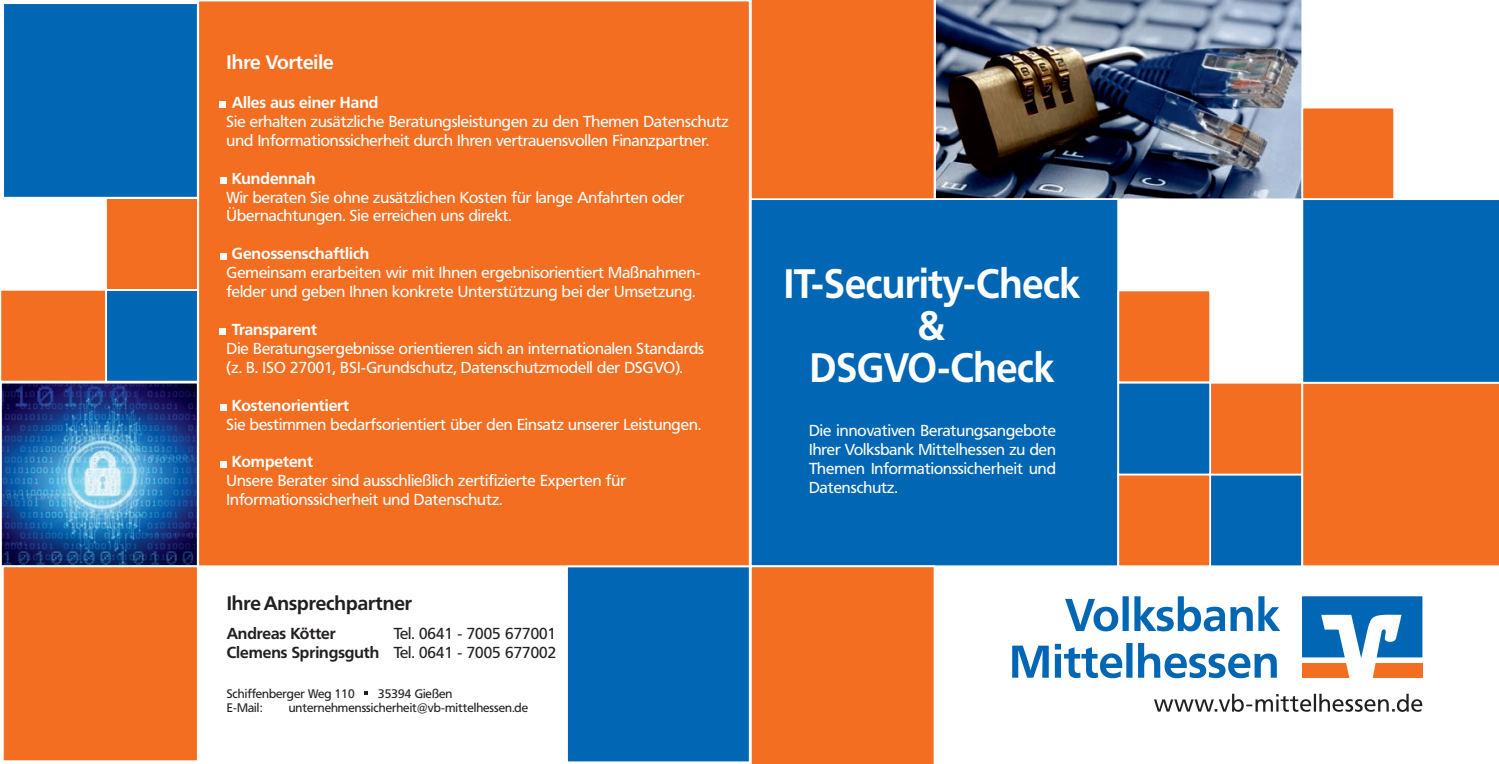
<style>
.page{position:relative;width:1499px;height:764px;background:#fff}
.page>*{position:absolute;margin:0;border:0;box-sizing:border-box;transform-origin:0 0}
.t1{font:700 40.77px/42px "Frutiger VR";letter-spacing:-.01em;color:#fff;text-align:center;scale:.95 1}
.t2{font:700 19.25px "Frutiger VR";color:#231f20}
.t3{font:700 19.25px "Frutiger VR";color:#fff}
.t4{font:15.75px/18.9px "Frutiger VR";color:#fff}
.t5{font:700 15.75px "Frutiger VR";color:#fff}
.t6{font:15.75px/19.1px "Frutiger VR";color:#231f20;text-align:right}
.t7{font:700 15.75px "Frutiger VR";color:#231f20}
.t8{font:12.25px "Frutiger VR";color:#231f20}
.s1{font-weight:700}
</style>
<div class="page">
<img style="left:935px;top:0;width:367px;height:200px">
<div style="left:750px;top:198px;width:368px;height:369px;background:#0166b3;border:2px solid #fff"></div>
<svg style="left:1302px;top:596px;width:120px;height:82px"></svg>
<svg style="left:1154px;top:694px;width:268px;height:18px"></svg>
<svg style="left:1012px;top:596px;width:268px;height:82px"></svg>
<div style="left:1209px;top:474px;width:93px;height:93px;background:#0166b3;border:2px solid #fff"></div>
<div style="left:1301px;top:107px;width:93px;height:93px;background:#f36e21;border:2px solid #fff"></div>
<div style="left:1117px;top:474px;width:93px;height:93px;background:#f36e21;border:2px solid #fff"></div>
<div style="left:1209px;top:382px;width:93px;height:93px;background:#f36e21;border:2px solid #fff"></div>
<div style="left:1117px;top:382px;width:93px;height:93px;background:#0166b3;border:2px solid #fff"></div>
<div style="left:1117px;top:290px;width:93px;height:93px;background:#f36e21;border:2px solid #fff"></div>
<svg style="left:1301px;top:198px;width:197px;height:369px"></svg>
<div style="left:750px;top:0;width:185px;height:200px;background:#f36e21"></div>
<img style="left:3px;top:385px;width:193px;height:179px">
<div style="left:0;top:382px;width:199px;height:185px;border:2px solid #fff"></div>
<div style="left:750px;top:565px;width:185px;height:199px;background:#f36e21"></div>
<div style="left:2px;top:565px;width:197px;height:197px;background:#f36e21;border:2px solid #fff"></div>
<div style="left:197px;top:0;width:553px;height:567px;background:#f36e21;border:2px solid #fff"></div>
<div style="left:105px;top:289px;width:94px;height:94px;background:#0166b3;border:2px solid #fff"></div>
<div style="left:0;top:289px;width:107px;height:93px;background:#f36e21;border:2px solid #fff"></div>
<div style="left:105px;top:197px;width:94px;height:94px;background:#f36e21;border:2px solid #fff"></div>
<div style="left:2px;top:2px;width:197px;height:197px;background:#0166b3;border:2px solid #fff"></div>
<div style="left:220px;top:177px;width:6px;height:7px;background:#fff"></div>
<svg style="left:220px;top:102px;width:6px;height:6px"></svg>
<div style="left:220px;top:253px;width:7px;height:7px;background:#fff"></div>
<div style="left:219px;top:328px;width:7px;height:6px;background:#fff"></div>
<div style="left:220px;top:404px;width:7px;height:7px;background:#fff"></div>
<svg style="left:220px;top:461px;width:6px;height:6px"></svg>
<svg style="left:364px;top:691px;width:4px;height:4px"></svg>
<div style="left:566px;top:566px;width:184px;height:197px;background:#0166b3;border:2px solid #fff"></div>
<p class="t3" style="left:226px;top:54px;width:109px">Ihre Vorteile</p>
<p class="t5" style="left:232px;top:96px;width:148px">Alles aus einer Hand</p>
<p class="t4" style="left:226px;top:113px;width:503px">Sie erhalten zusätzliche Beratungsleistungen zu den Themen Datenschutz und Informationssicherheit durch Ihren vertrauensvollen Finanzpartner.</p>
<p class="t5" style="left:232px;top:172px;width:85px">Kundennah</p>
<p class="t4" style="left:226px;top:189px;width:459px">Wir beraten Sie ohne zusätzlichen Kosten für lange Anfahrten oder<br>Übernachtungen. Sie erreichen uns direkt.</p>
<p class="t5" style="left:232px;top:247px;width:139px">Genossenschaftlich</p>
<p class="t4" style="left:226px;top:264px;width:476px">Gemeinsam erarbeiten wir mit Ihnen ergebnisorientiert Maßnahmen&shy;felder und geben Ihnen konkrete Unterstützung bei der Umsetzung.</p>
<p class="t5" style="left:232px;top:323px;width:86px">Transparent</p>
<p class="t4" style="left:226px;top:340px;width:479px">Die Beratungsergebnisse orientieren sich an internationalen Standards (z. B. ISO 27001, BSI-Grundschutz, Datenschutzmodell der DSGVO).</p>
<p class="t5" style="left:232px;top:399px;width:119px">Kostenorientiert</p>
<p class="t4" style="left:226px;top:416px;width:476px">Sie bestimmen bedarfsorientiert über den Einsatz unserer Leistungen.</p>
<p class="t5" style="left:232px;top:455px;width:83px">Kompetent</p>
<p class="t4" style="left:226px;top:473px;width:401px">Unsere Berater sind ausschließlich zertifizierte Experten für<br>Informationssicherheit und Datenschutz.</p>
<p class="t2" style="left:227px;top:596px;width:187px">Ihre Ansprechpartner</p>
<p class="t7" style="left:227px;top:626px;width:110px">Andreas Kötter</p>
<p class="t6" style="left:227px;top:625px;width:331px">Tel. 0641 - 7005 677001<br><span class="s1">Clemens Springsguth</span> Tel. 0641 - 7005 677002</p>
<p class="t8" style="left:227px;top:688px;width:130px">Schiffenberger Weg 110</p>
<p class="t8" style="left:378px;top:688px;width:76px">35394 Gießen</p>
<p class="t8" style="left:227px;top:703px;width:37px">E-Mail:</p>
<p class="t8" style="left:289px;top:703px;width:241px">unternehmenssicherheit@vb-mittelhessen.de</p>
<h1 class="t1" style="left:783px;top:266px;width:313px">IT-Security-Check &amp;<br>DSGVO-Check</h1>
<p class="t4" style="left:809px;top:422px;width:248px;text-align:justify">Die innovativen Beratungsangebote Ihrer Volksbank Mittelhessen zu den Themen Informationssicherheit und Datenschutz.</p>
</div>
